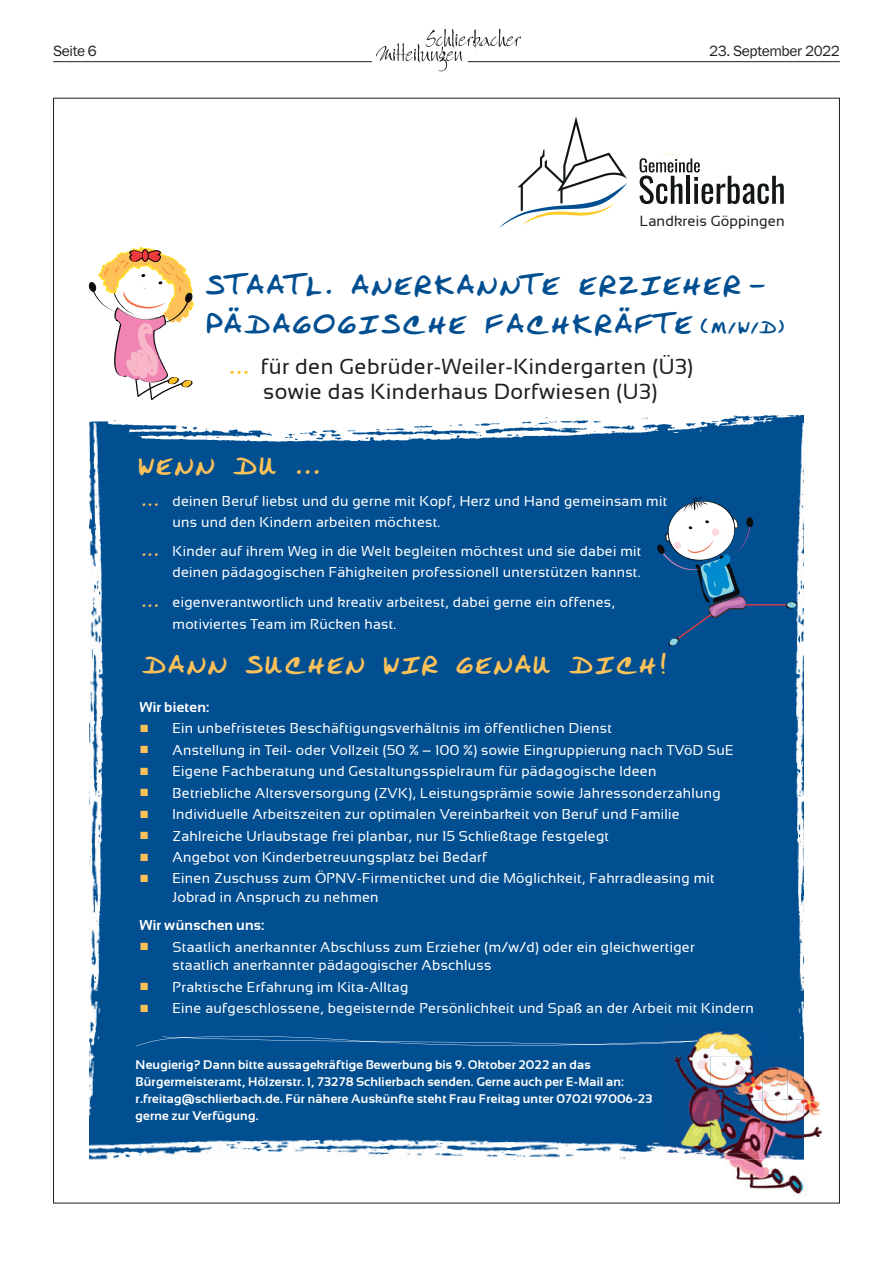
<style>
.page{position:relative;width:893px;height:1263px;background:#fff}
.page>*{position:absolute;margin:0;border:0;box-sizing:border-box;transform-origin:0 0}
.t1{font:29.25px/39px "Rustys Hand";letter-spacing:.02em;color:#014f91}
.t2{font:27px "Rustys Hand";letter-spacing:.02em;color:#fdc158}
.t3{font:21.75px/25.3px "Sansation";letter-spacing:.02em;color:#231f20;text-align:center}
.t4{font:15px "Franklin Gothic Book ITC";letter-spacing:-.025em;color:#231f20}
.t5{font:14.7px "Sansation";letter-spacing:.01em;color:#231f20}
.t6{font:14.25px/21.5px "Sansation";letter-spacing:.02em;color:#fff}
.t7{font:700 14.25px "Sansation";letter-spacing:.02em;color:#fff}
.t8{font:700 12.45px/17.1px "Sansation";letter-spacing:.02em;color:#fff}
.s1{font-size:19.5px}
.s2{font-family:"Rustys Hand";color:#fec023}
.s3{font-family:"Rustys Hand";font-size:18.45px;color:#fdc158}
.s4{font-family:"Helvetica"}
</style>
<div class="page">
<hr style="left:53px;top:61px;width:319px;height:1px;background:#231f20">
<hr style="left:468px;top:61px;width:372px;height:1px;background:#231f20">
<svg style="left:376px;top:29px;width:145px;height:42px"></svg>
<div style="left:89px;top:415px;width:715px;height:744px;background:#014f91"></div>
<img style="left:113px;top:1139px;width:597px;height:21px">
<img style="left:89px;top:473px;width:24px;height:687px">
<div style="left:747px;top:517px;width:6px;height:10px;background:#0d0d0f;border-radius:50%"></div>
<div style="left:747px;top:517px;width:6px;height:10px;border:1px solid #0d0d0f;border-radius:50%"></div>
<hr style="left:745px;top:604px;width:50px;height:1px;background:#ee3a3f">
<svg style="left:517px;top:116px;width:267px;height:97px"></svg>
<svg style="left:136px;top:1035px;width:526px;height:11px"></svg>
<svg style="left:657px;top:497px;width:93px;height:149px"></svg>
<img style="left:88px;top:213px;width:697px;height:260px">
<svg style="left:89px;top:246px;width:107px;height:154px"></svg>
<img style="left:785px;top:415px;width:19px;height:624px">
<img style="left:710px;top:1064px;width:77px;height:125px">
<img style="left:787px;top:1069px;width:29px;height:30px">
<img style="left:785px;top:1099px;width:37px;height:96px">
<img style="left:786px;top:1099px;width:18px;height:60px">
<img style="left:662px;top:1031px;width:100px;height:69px">
<img style="left:662px;top:1100px;width:100px;height:53px">
<img style="left:662px;top:1041px;width:36px;height:2px">
<p class="t4" style="left:53px;top:41px;width:45px">Seite 6</p>
<p class="t4" style="left:709px;top:41px;width:132px">23. September 2022</p>
<p class="t5" style="left:640px;top:213px;width:146px">Landkreis Göppingen</p>
<h1 class="t1" style="left:203px;top:265px;width:582px">STAATL. ANERKANNTE ERZIEHER –<br>PÄDAGOGISCHE FACHKRÄFTE <span class="s1">(M/W/D)</span></h1>
<h3 class="t3" style="left:227px;top:353px;width:467px"><span class="s2">...</span> für den Gebrüder-Weiler-Kindergarten (Ü3) sowie das Kinderhaus Dorfwiesen (U3)</h3>
<h2 class="t2" style="left:136px;top:449px;width:185px">WENN DU ...</h2>
<p class="t6" style="left:173px;top:490px;width:496px;text-indent:-33px"><span class="s3">...</span> deinen Beruf liebst und du gerne mit Kopf, Herz und Hand gemeinsam mit uns und den Kindern arbeiten möchtest.</p>
<p class="t6" style="left:140px;top:540px;width:503px;text-align:right"><span class="s3">...</span> Kinder auf ihrem Weg in die Welt begleiten möchtest und sie dabei mit deinen pädagogischen Fähigkeiten professionell unterstützen kannst.</p>
<p class="t6" style="left:173px;top:592px;width:444px;text-indent:-33px"><span class="s3">...</span> eigenverantwortlich und kreativ arbeitest, dabei gerne ein offenes, motiviertes Team im Rücken hast.</p>
<h2 class="t2" style="left:140px;top:648px;width:527px">DANN SUCHEN WIR GENAU DICH!</h2>
<p class="t7" style="left:140px;top:699px;width:71px">Wir bieten:</p>
<p class="t6" style="left:173px;top:718px;width:563px">Ein unbefristetes Beschäftigungsverhältnis im öffentlichen Dienst<br>Anstellung in Teil- oder Vollzeit (50 % <span class="s4">–</span> 100 %) sowie Eingruppierung nach TVöD SuE Eigene Fachberatung und Gestaltungsspielraum für pädagogische Ideen Betriebliche Altersversorgung (ZVK), Leistungsprämie sowie Jahressonderzahlung Individuelle Arbeitszeiten zur optimalen Vereinbarkeit von Beruf und Familie Zahlreiche Urlaubstage frei planbar, nur 15 Schließtage festgelegt<br>Angebot von Kinderbetreuungsplatz bei Bedarf<br>Einen Zuschuss zum ÖPNV-Firmenticket und die Möglichkeit, Fahrradleasing mit</p>
<p class="t6" style="left:173px;top:886px;width:208px">Jobrad in Anspruch zu nehmen</p>
<p class="t7" style="left:140px;top:917px;width:126px">Wir wünschen uns:</p>
<p class="t6" style="left:173px;top:937px;width:524px;line-height:18.5px">Staatlich anerkannter Abschluss zum Erzieher (m/w/d) oder ein gleichwertiger staatlich anerkannter pädagogischer Abschluss</p>
<p class="t6" style="left:173px;top:976px;width:583px">Praktische Erfahrung im Kita-Alltag<br>Eine aufgeschlossene, begeisternde Persönlichkeit und Spaß an der Arbeit mit Kindern</p>
<p class="t8" style="left:136px;top:1056px;width:518px">Neugierig? Dann bitte aussagekräftige Bewerbung bis 9. Oktober 2022 an das Bürgermeisteramt, Hölzerstr. 1, 73278 Schlierbach senden. Gerne auch per E-Mail an: r.freitag@schlierbach.de. Für nähere Auskünfte steht Frau Freitag unter 07021 97006-23 gerne zur Verfügung.</p>
</div>
